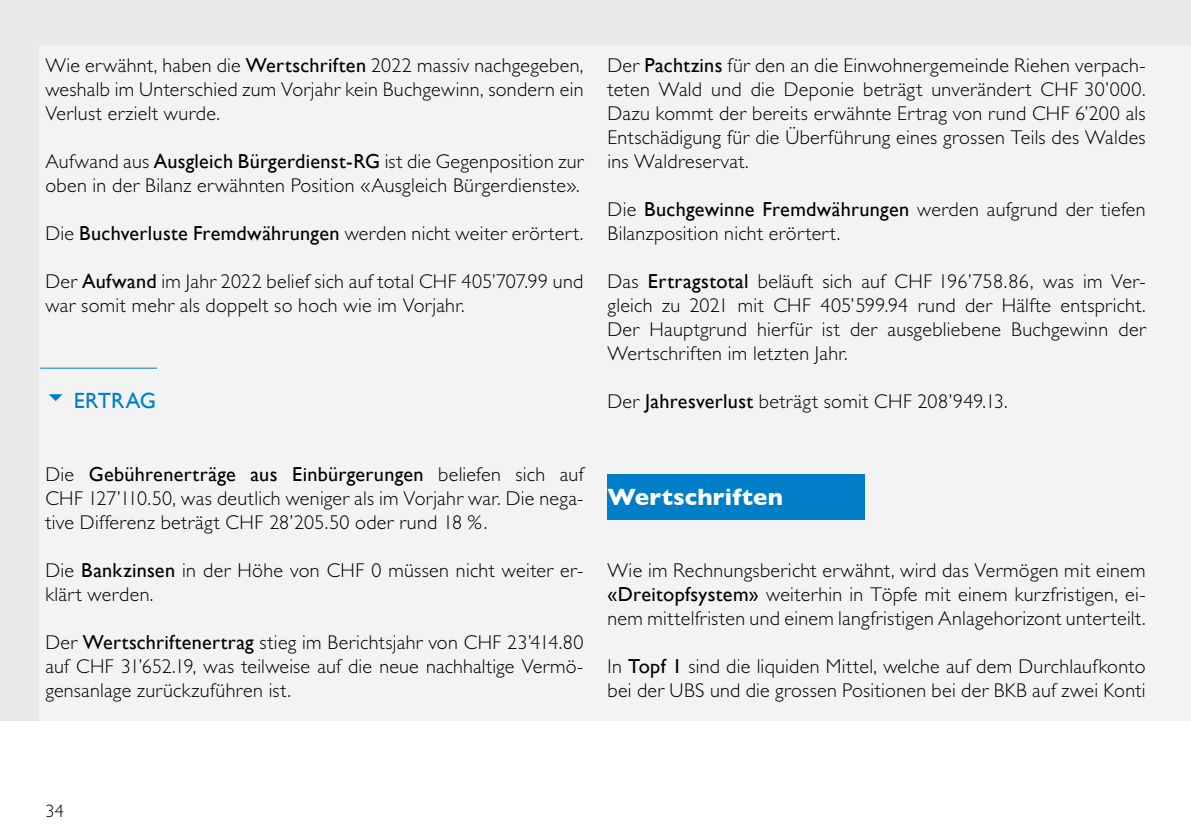
<style>
.page{position:relative;width:1191px;height:840px;background:#fff}
.page>*{position:absolute;margin:0;border:0;box-sizing:border-box;transform-origin:0 0}
.t1{font:700 24px "Gill Sans";letter-spacing:.01em;color:#fff}
.t2{font:22px "Gill Sans";letter-spacing:.02em;color:#007fc8}
.t3{font:20.2px "Gill Sans";letter-spacing:.015em;color:#000}
.t4{font:300 20px/24px "Gill Sans";letter-spacing:.015em;color:#000}
.t5{font:300 18px "Gill Sans";color:#000}
.s1{font-weight:400;font-size:20.2px}
.s2{font-weight:300;font-size:20px}
</style>
<div class="page">
<div style="left:0;top:0;width:1191px;height:720px;background:#e9e9e9"></div>
<div style="left:40px;top:45px;width:1151px;height:675px;background:#f3f3f3"></div>
<hr style="left:1190px;top:45px;width:1px;height:675px;background:#fff">
<div style="left:607px;top:474px;width:257px;height:45px;background:#007fc8"></div>
<hr style="left:40px;top:367px;width:117px;height:1px;background:#007fc8">
<p class="t4" style="left:45px;top:54px;width:539px;text-align:justify">Wie erwähnt, haben die <span class="s1">Wertschriften</span> 2022 massiv nachgegeben, weshalb im Unterschied zum Vorjahr kein Buchgewinn, sondern ein Verlust erzielt wurde.</p>
<p class="t4" style="left:45px;top:150px;width:539px">Aufwand aus <span class="s1">Ausgleich Bürgerdienst-RG</span> ist die Gegenposition zur oben in der Bilanz erwähnten Position «Ausgleich Bürgerdienste».</p>
<p class="t4" style="left:45px;top:222px;width:539px">Die <span class="s1">Buchverluste Fremdwährungen</span> werden nicht weiter erörtert.</p>
<p class="t4" style="left:45px;top:270px;width:539px">Der <span class="s1">Aufwand</span> im Jahr 2022 belief sich auf total CHF 405’707.99 und war somit mehr als doppelt so hoch wie im Vorjahr.</p>
<p class="t2" style="left:74px;top:388px;width:84px">ertrag</p>
<p class="t3" style="left:45px;top:461px;width:539px"><span class="s2">Die</span> Gebührenerträge aus Einbürgerungen <span class="s2">beliefen sich auf</span></p>
<p class="t4" style="left:45px;top:486px;width:539px">CHF 127’110.50, was deutlich weniger als im Vorjahr war. Die nega&shy;tive Differenz beträgt CHF 28’205.50 oder rund 18 %.</p>
<p class="t4" style="left:45px;top:558px;width:539px">Die <span class="s1">Bankzinsen</span> in der Höhe von CHF 0 müssen nicht weiter er&shy;klärt werden.</p>
<p class="t4" style="left:45px;top:630px;width:539px;text-align:justify">Der <span class="s1">Wertschriftenertrag</span> stieg im Berichtsjahr von CHF 23’414.80 auf CHF 31’652.19, was teilweise auf die neue nachhaltige Vermö&shy;gensanlage zurückzuführen ist.</p>
<p class="t4" style="left:607px;top:54px;width:539px;text-align:justify">Der <span class="s1">Pachtzins</span> für den an die Einwohnergemeinde Riehen verpach&shy;teten Wald und die Deponie beträgt unverändert CHF 30’000.<br>Dazu kommt der bereits erwähnte Ertrag von rund CHF 6’200 als Entschädigung für die Überführung eines grossen Teils des Waldes ins Waldreservat.</p>
<p class="t4" style="left:607px;top:198px;width:539px">Die <span class="s1">Buchgewinne Fremdwährungen</span> werden aufgrund der tiefen<br>Bilanzposition nicht erörtert.</p>
<p class="t4" style="left:607px;top:270px;width:539px;text-align:justify">Das <span class="s1">Ertragstotal</span> beläuft sich auf CHF 196’758.86, was im Ver&shy;gleich zu 2021 mit CHF 405’599.94 rund der Hälfte entspricht.<br>Der Hauptgrund hierfür ist der ausgebliebene Buchgewinn der Wertschriften im letzten Jahr.</p>
<p class="t4" style="left:607px;top:390px;width:402px">Der <span class="s1">Jahresverlust</span> beträgt somit CHF 208’949.13.</p>
<p class="t1" style="left:607px;top:477px;width:177px">Wertschriften</p>
<p class="t4" style="left:607px;top:558px;width:539px;text-align:justify">Wie im Rechnungsbericht erwähnt, wird das Vermögen mit einem <span class="s1">«Dreitopfsystem»</span> weiterhin in Töpfe mit einem kurzfristigen, ei&shy;nem mittelfristen und einem langfristigen Anlagehorizont unterteilt.</p>
<p class="t4" style="left:607px;top:654px;width:539px">In <span class="s1">Topf 1</span> sind die liquiden Mittel, welche auf dem Durchlaufkonto bei der UBS und die grossen Positionen bei der BKB auf zwei Konti</p>
<p class="t5" style="left:45px;top:800px;width:20px">34</p>
</div>
